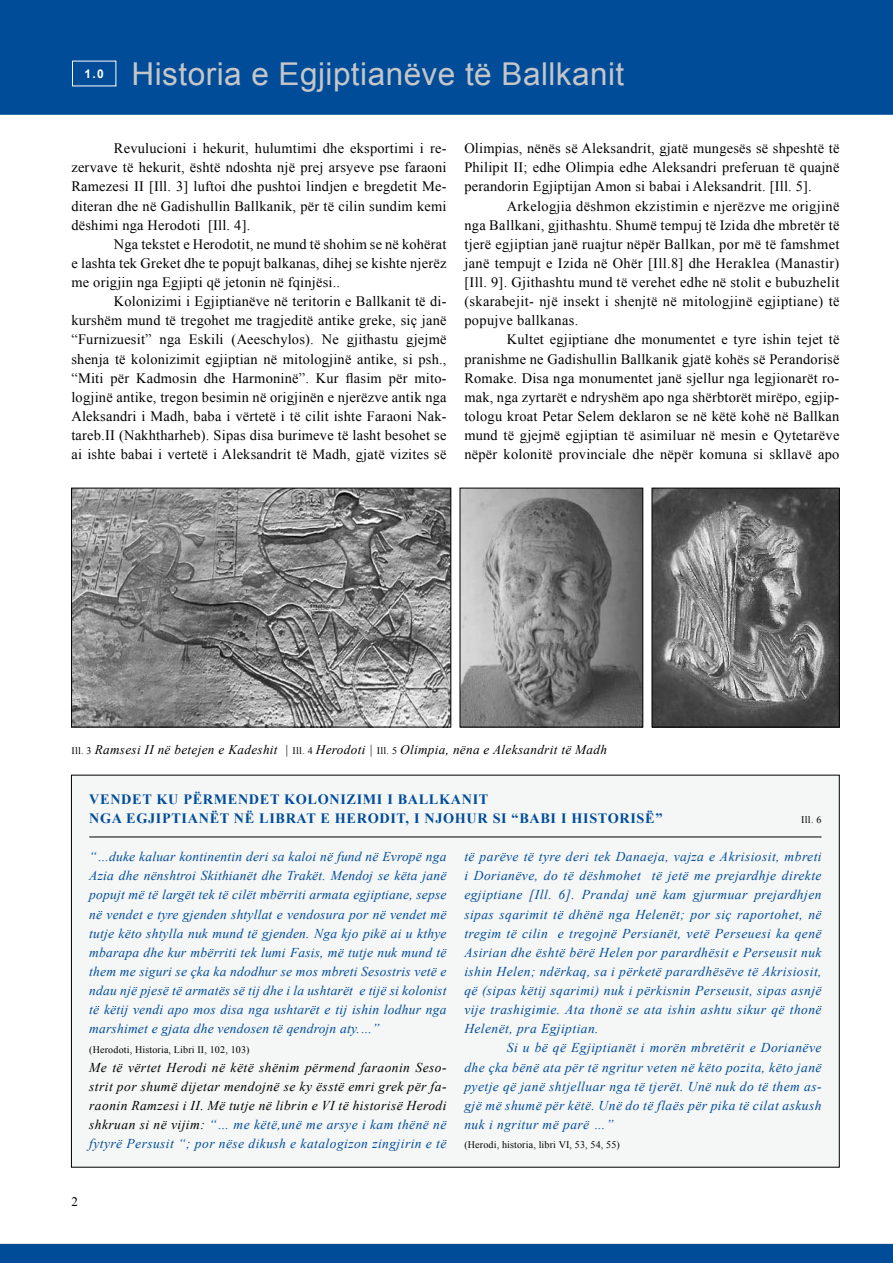
<style>
.page{position:relative;width:893px;height:1263px;background:#fff}
.page>*{position:absolute;margin:0;border:0;box-sizing:border-box;transform-origin:0 0}
.t1{font:31.5px "Arial";letter-spacing:.015em;color:#c5c6c8}
.t2{font:14.4px/19.2px "Times New Roman";letter-spacing:.015em;color:#000;text-align:justify}
.t3{font:700 14.25px/19.2px "Times New Roman";letter-spacing:.045em;color:#004c99}
.t4{font:italic 13.5px/19.2px "Times New Roman";letter-spacing:.035em;color:#004c99;text-align:justify}
.t5{font:italic 13.5px/19.2px "Times New Roman";letter-spacing:.035em;color:#000;text-align:justify}
.t6{font:italic 13.2px "Times New Roman";letter-spacing:.025em;color:#000}
.t7{font:700 12px "Arial";color:#fff}
.t8{font:10.05px "Times New Roman";letter-spacing:.015em;color:#000}
.s1{font-style:normal;font-size:10.05px}
.s2{font-size:13.05px}
.s3{color:#004c99}
</style>
<div class="page">
<div style="left:71px;top:775px;width:768px;height:392px;background:#f5f6f6"></div>
<div style="left:0;top:1244px;width:893px;height:19px;background:#004c99"></div>
<div style="left:0;top:0;width:893px;height:115px;background:#004c99"></div>
<img style="left:73px;top:490px;width:376px;height:235px">
<div style="left:71px;top:488px;width:380px;height:239px;border:1px solid #000"></div>
<img style="left:462px;top:490px;width:179px;height:235px">
<div style="left:460px;top:488px;width:183px;height:239px;border:1px solid #000"></div>
<img style="left:654px;top:490px;width:183px;height:235px">
<div style="left:652px;top:488px;width:187px;height:239px;border:1px solid #000"></div>
<hr style="left:89px;top:837px;width:732px;height:1px;background:#000">
<p class="t7" style="left:85px;top:66px;width:21px">1.0</p>
<h1 class="t1" style="left:132px;top:53px;width:494px">Historia e Egjiptianëve të Ballkanit</h1>
<p class="t2" style="left:71px;top:138px;width:377px;text-indent:43px">Revulucioni i hekurit, hulumtimi dhe eksportimi i re&shy;zervave të hekurit, është ndoshta një prej arsyeve pse faraoni Ramezesi II [Ill. 3] luftoi dhe pushtoi lindjen e bregdetit Me&shy;diteran dhe në Gadishullin Ballkanik, për të cilin sundim kemi dëshimi nga Herodoti [Ill. 4].</p>
<p class="t2" style="left:71px;top:234px;width:377px;text-indent:43px">Nga tekstet e Herodotit, ne mund të shohim se në kohërat e lashta tek Greket dhe te popujt balkanas, dihej se kishte njerëz me origjin nga Egjipti që jetonin në fqinjësi..</p>
<p class="t2" style="left:71px;top:292px;width:377px;text-indent:43px">Kolonizimi i Egjiptianëve në teritorin e Ballkanit të di&shy;kurshëm mund të tregohet me tragjeditë antike greke, siç janë “Furnizuesit” nga Eskili (Aeeschylos). Ne gjithastu gjejmë shenja të kolonizimit egjiptian në mitologjinë antike, si psh., “Miti për Kadmosin dhe Harmoninë”. Kur flasim për mito&shy;logjinë antike, tregon besimin në origjinën e njerëzve antik nga Aleksandri i Madh, baba i vërtetë i të cilit ishte Faraoni Nak&shy;tareb.II (Nakhtharheb). Sipas disa burimeve të lasht besohet se ai ishte babai i vertetë i Aleksandrit të Madh, gjatë vizites së</p>
<p class="t2" style="left:464px;top:138px;width:377px">Olimpias, nënës së Aleksandrit, gjatë mungesës së shpeshtë të Philipit II; edhe Olimpia edhe Aleksandri preferuan të quajnë perandorin Egjiptijan Amon si babai i Aleksandrit. [Ill. 5].</p>
<p class="t2" style="left:464px;top:196px;width:377px;text-indent:43px">Arkelogjia dëshmon ekzistimin e njerëzve me origjinë nga Ballkani, gjithashtu. Shumë tempuj të Izida dhe mbretër të tjerë egjiptian janë ruajtur nëpër Ballkan, por më të famshmet janë tempujt e Izida në Ohër [Ill.8] dhe Heraklea (Manastir) [Ill. 9]. Gjithashtu mund të verehet edhe në stolit e bubuzhelit (skarabejit- një insekt i shenjtë në mitologjinë egjiptiane) të popujve ballkanas.</p>
<p class="t2" style="left:464px;top:330px;width:377px;text-indent:43px">Kultet egjiptiane dhe monumentet e tyre ishin tejet të pranishme ne Gadishullin Ballkanik gjatë kohës së Perandorisë Romake. Disa nga monumentet janë sjellur nga legjionarët ro&shy;mak, nga zyrtarët e ndryshëm apo nga shërbtorët mirëpo, egjip&shy;tologu kroat Petar Selem deklaron se në këtë kohë në Ballkan mund të gjejmë egjiptian të asimiluar në mesin e Qytetarëve nëpër kolonitë provinciale dhe nëpër komuna si skllavë apo</p>
<p class="t6" style="left:71px;top:740px;width:537px"><span class="s1">Ill. 3</span> Ramsesi II në betejen e Kadeshit <span class="s2">|</span> <span class="s1">Ill. 4</span> Herodoti | <span class="s1">Ill. 5</span> Olimpia, nëna e Aleksandrit të Madh</p>
<p class="t3" style="left:89px;top:789px;width:331px">VENDET KU PËRMENDET KOLONIZIMI I BALLKA</p>
<p class="t3" style="left:89px;top:789px;width:442px;text-indent:372px">NIT<br>NGA EGJIPTIANËT NË LIBRAT E HERODIT, I NJOHUR SI “BAB</p>
<p class="t3" style="left:551px;top:808px;width:113px">I I HISTORISË”</p>
<p class="t8" style="left:801px;top:813px;width:22px">Ill. 6</p>
<p class="t4" style="left:89px;top:847px;width:359px">“…duke kaluar kontinentin deri sa kaloi në fund në Evropë nga Azia dhe nënshtroi Skithianët dhe Trakët. Mendoj se këta janë popujt më të largët tek të cilët mbërriti armata egjiptiane, sepse në vendet e tyre gjenden shtyllat e vendosura por në vendet më tutje këto shtylla nuk mund të gjenden. Nga kjo pikë ai u kthye mbarapa dhe kur mbërriti tek lumi Fasis, më tutje nuk mund të them me siguri se çka ka ndodhur se mos mbreti Sesostris vetë e ndau një pjesë të armatës së tij dhe i la ushtarët e tijë si kolonist të këtij vendi apo mos disa nga ushtarët e tij ishin lodhur nga marshimet e gjata dhe vendosen të qendrojn aty.…”</p>
<p class="t8" style="left:89px;top:1042px;width:162px">(Herodoti, Historia, Libri II, 102, 103)</p>
<p class="t5" style="left:89px;top:1057px;width:359px">Me të vërtet Herodi në këtë shënim përmend faraonin Seso&shy;strit por shumë dijetar mendojnë se ky ësstë emri grek për fa&shy;raonin Ramzesi i II. Më tutje në librin e VI të historisë Herodi shkruan si në vijim: <span class="s3">“… me këtë,unë me arsye i kam thënë në fytyrë Persusit “; por nëse dikush e katalogizon zingjirin e të</span></p>
<p class="t4" style="left:464px;top:847px;width:359px">të parëve të tyre deri tek Danaeja, vajza e Akrisiosit, mbreti i Dorianëve, do të dëshmohet të jetë me prejardhje direkte egjiptiane [Ill. 6]. Prandaj unë kam gjurmuar prejardhjen sipas sqarimit të dhënë nga Helenët; por siç raportohet, në tregim të cilin e tregojnë Persianët, vetë Perseuesi ka qenë Asirian dhe është bërë Helen por parardhësit e Perseusit nuk ishin Helen; ndërkaq, sa i përketë parardhësëve të Akrisiosit, që (sipas këtij sqarimi) nuk i përkisnin Perseusit, sipas asnjë vije trashigimie. Ata thonë se ata ishin ashtu sikur që thonë Helenët, pra Egjiptian.</p>
<p class="t4" style="left:464px;top:1038px;width:359px;text-indent:43px">Si u bë që Egjiptianët i morën mbretërit e Dorianëve dhe çka bënë ata për të ngritur veten në këto pozita, këto janë pyetje që janë shtjelluar nga të tjerët. Unë nuk do të them as&shy;gjë më shumë për këtë. Unë do të flaës për pika të cilat askush nuk i ngritur më parë …”</p>
<p class="t8" style="left:464px;top:1138px;width:157px">(Herodi, historia, libri VI, 53, 54, 55)</p>
</div>
